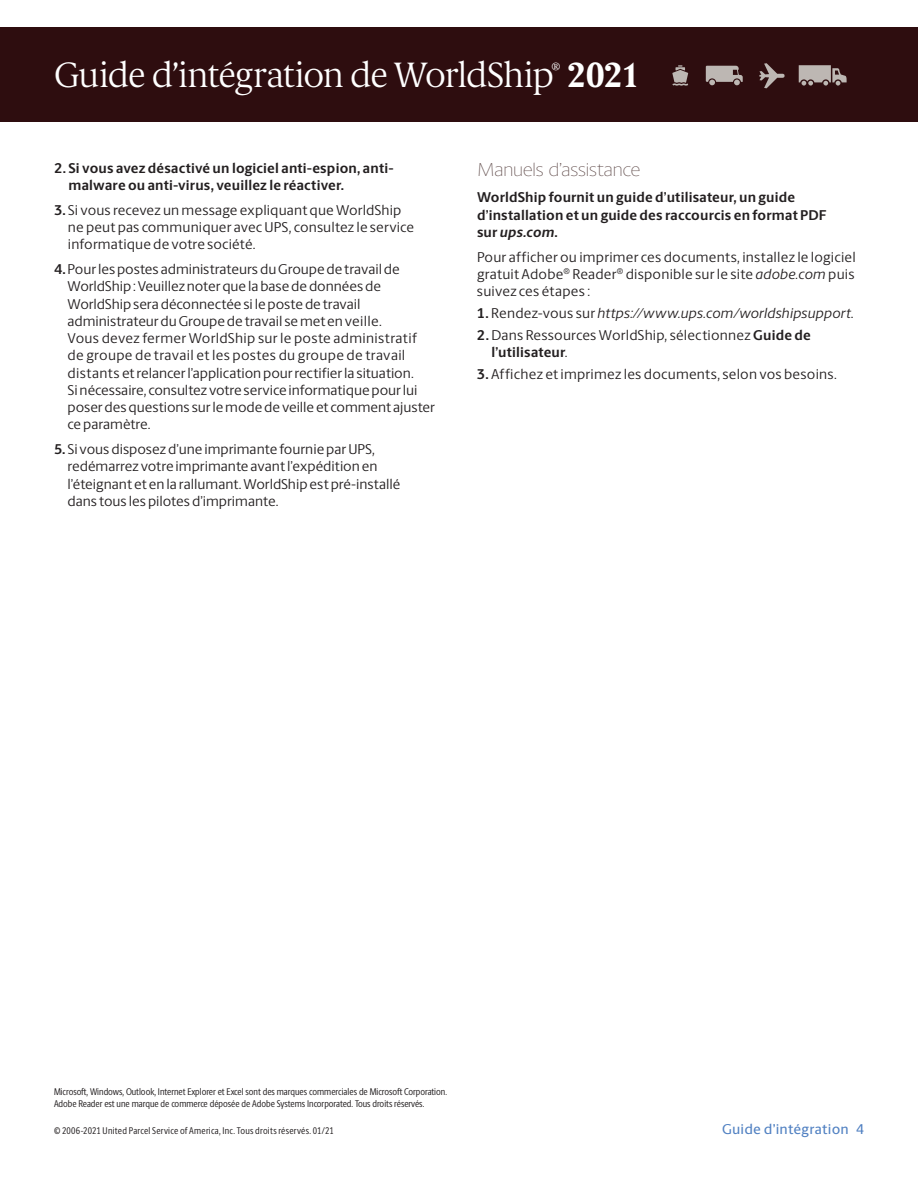
<style>
.page{position:relative;width:918px;height:1188px;background:#fff}
.page>*{position:absolute;margin:0;border:0;box-sizing:border-box;transform-origin:0 0}
.t1{font:200 35.25px "UPS Berlingske Serif Tx";letter-spacing:-.03em;color:#fff}
.t2{font:200 18.75px "UPS Berlingske Sans";letter-spacing:-.005em;color:#64504f}
.t3{font:14.25px/17.2px "UPS Berlingske Sans";color:#231f20}
.t4{font:700 14.25px/17.2px "UPS Berlingske Sans";letter-spacing:.01em;color:#231f20}
.t5{font:italic 14.25px "UPS Berlingske Sans";letter-spacing:.01em;color:#231f20}
.t6{font:500 14.25px "UPS Berlingske Sans";letter-spacing:.015em;color:#5181c2}
.t7{font:9.75px/11.7px "UPS Berlingske Sans Cn";color:#231f20}
.t8{font:9.75px "UPS Berlingske Sans Cn";letter-spacing:.025em;color:#231f20}
.s1{font-weight:700}
.s2{font-style:italic}
.s3{font-weight:700;font-style:normal}
.s4{font-style:normal}
</style>
<div class="page">
<div style="left:0;top:27px;width:918px;height:95px;background:#2e0d0f"></div>
<svg style="left:672px;top:65px;width:16px;height:21px"></svg>
<svg style="left:706px;top:66px;width:37px;height:20px"></svg>
<svg style="left:759px;top:63px;width:26px;height:25px"></svg>
<svg style="left:799px;top:65px;width:48px;height:21px"></svg>
<h1 class="t1" style="left:54px;top:51px;width:588px">Guide d’intégration de WorldShip<sup>®</sup> <span class="s1">2021</span></h1>
<p class="t4" style="left:68px;top:159px;width:326px;text-indent:-14px">2. Si vous avez désactivé un logiciel anti-espion, anti&shy;malware ou anti-virus, veuillez le réactiver.</p>
<p class="t3" style="left:68px;top:201px;width:348px;text-indent:-14px"><span class="s1">3.</span> Si vous recevez un message expliquant que WorldShip ne peut pas communiquer avec UPS, consultez le service informatique de votre société.</p>
<p class="t3" style="left:68px;top:260px;width:369px;text-indent:-14px"><span class="s1">4.</span>Pour les postes administrateurs du Groupe de travail de WorldShip : Veuillez noter que la base de données de WorldShip sera déconnectée si le poste de travail administrateur du Groupe de travail se met en veille.<br>Vous devez fermer WorldShip sur le poste administratif de groupe de travail et les postes du groupe de travail distants et relancer l’application pour rectifier la situation.<br>Si nécessaire, consultez votre service informatique pour lui poser des questions sur le mode de veille et comment ajuster ce paramètre.</p>
<p class="t3" style="left:67px;top:440px;width:334px;text-indent:-13px"><span class="s1">5.</span> Si vous disposez d’une imprimante fournie par UPS, redémarrez votre imprimante avant l’expédition en l’éteignant et en la rallumant. WorldShip est pré-installé dans tous les pilotes d’imprimante.</p>
<h2 class="t2" style="left:477px;top:159px;width:165px">Manuels d’assistance</h2>
<p class="t4" style="left:477px;top:189px;width:351px">WorldShip fournit un guide d’utilisateur, un guide d’installation et un guide des raccourcis en format PDF sur <span class="s2">ups.com</span>.</p>
<p class="t3" style="left:477px;top:248px;width:380px;text-align:justify">Pour afficher ou imprimer ces documents, installez le logiciel gratuit Adobe<sup>®</sup> Reader<sup>®</sup> disponible sur le site <span class="s2">adobe.com</span> puis suivez ces étapes :</p>
<p class="t5" style="left:477px;top:303px;width:378px"><span class="s3">1.</span> <span class="s4">Rendez-vous sur</span> https://www.ups.com/worldshipsupport<span class="s4">.</span></p>
<p class="t3" style="left:491px;top:326px;width:321px;text-indent:-14px"><span class="s1">2.</span> Dans Ressources WorldShip, sélectionnez <span class="s1">Guide de l’utilisateur</span>.</p>
<p class="t3" style="left:477px;top:365px;width:361px"><span class="s1">3.</span> Affichez et imprimez les documents, selon vos besoins.</p>
<p class="t7" style="left:54px;top:1086px;width:394px">Microsoft, Windows, Outlook, Internet Explorer et Excel sont des marques commerciales de Microsoft Corporation.<br>Adobe Reader est une marque de commerce déposée de Adobe Systems Incorporated. Tous droits réservés.</p>
<p class="t8" style="left:54px;top:1124px;width:281px">© 2006-2021 United Parcel Service of America, Inc. Tous droits réservés. 01/21</p>
<p class="t6" style="left:722px;top:1117px;width:143px">Guide d’intégration 4</p>
</div>
